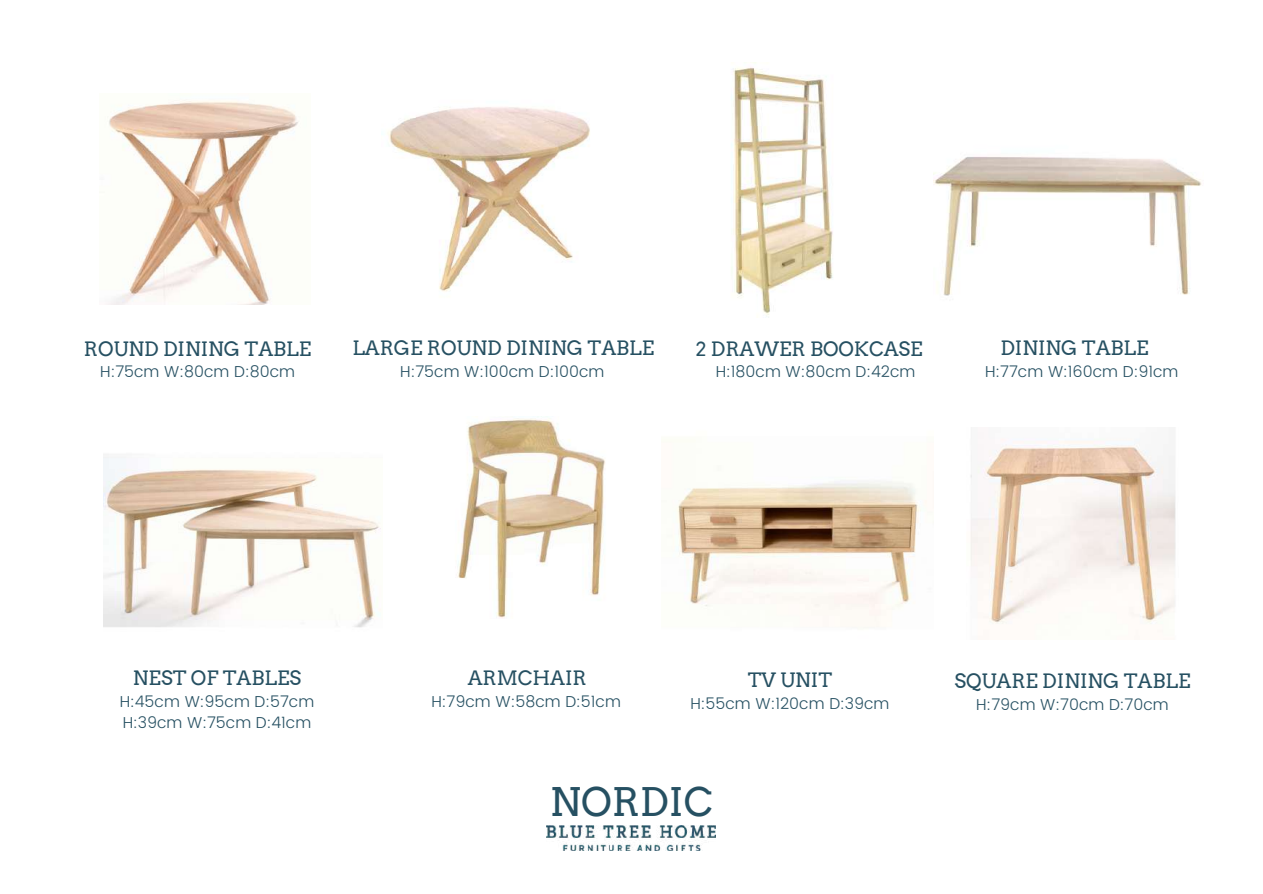
<style>
.page{position:relative;width:1263px;height:894px;background:#fff}
.page>*{position:absolute;margin:0;border:0;box-sizing:border-box;transform-origin:0 0}
.t1{font:39.45px "Arvo";color:#265062}
.t2{font:19.8px "Arvo";color:#265062}
.t3{font:300 15.75px "Poppins";color:#265062}
</style>
<div class="page">
<img style="left:547px;top:825px;width:168px;height:25px">
<img style="left:731px;top:62px;width:102px;height:253px">
<img style="left:458px;top:418px;width:147px;height:200px">
<img style="left:970px;top:439px;width:206px;height:185px">
<img style="left:673px;top:481px;width:254px;height:147px">
<img style="left:103px;top:454px;width:278px;height:174px">
<img style="left:387px;top:107px;width:203px;height:185px">
<img style="left:108px;top:100px;width:191px;height:205px">
<img style="left:933px;top:156px;width:269px;height:140px">
<p class="t2" style="left:84px;top:336px;width:229px">ROUND DINING TABLE</p>
<p class="t2" style="left:352px;top:336px;width:303px">LARGE ROUND DINING TABLE</p>
<p class="t3" style="left:100px;top:362px;width:196px">H:75cm W:80cm D:80cm</p>
<p class="t3" style="left:400px;top:362px;width:206px">H:75cm W:100cm D:100cm</p>
<p class="t2" style="left:696px;top:337px;width:228px">2 DRAWER BOOKCASE</p>
<p class="t3" style="left:716px;top:362px;width:201px">H:180cm W:80cm D:42cm</p>
<p class="t2" style="left:1000px;top:336px;width:150px">DINING TABLE</p>
<p class="t3" style="left:985px;top:362px;width:195px">H:77cm W:160cm D:91cm</p>
<p class="t2" style="left:133px;top:665px;width:170px">NEST OF TABLES</p>
<p class="t2" style="left:468px;top:665px;width:120px">ARMCHAIR</p>
<p class="t3" style="left:120px;top:691px;width:196px">H:45cm W:95cm D:57cm</p>
<p class="t3" style="left:431px;top:692px;width:191px">H:79cm W:58cm D:51cm</p>
<p class="t3" style="left:123px;top:713px;width:190px">H:39cm W:75cm D:41cm</p>
<p class="t2" style="left:748px;top:667px;width:86px">TV UNIT</p>
<p class="t3" style="left:690px;top:694px;width:201px">H:55cm W:120cm D:39cm</p>
<h1 class="t1" style="left:550px;top:778px;width:164px">NORDIC</h1>
<p class="t2" style="left:954px;top:669px;width:237px">SQUARE DINING TABLE</p>
<p class="t3" style="left:976px;top:695px;width:194px">H:79cm W:70cm D:70cm</p>
</div>
